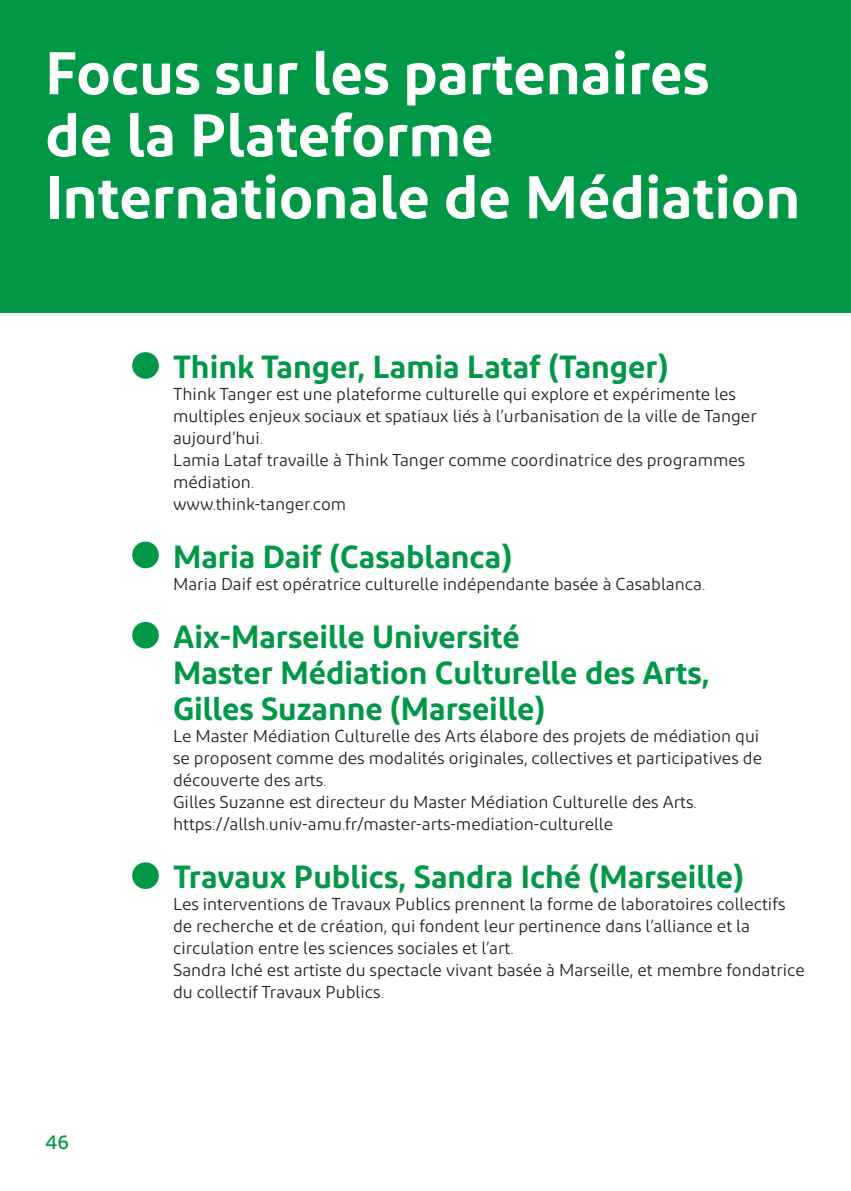
<style>
.page{position:relative;width:851px;height:1191px;background:#fff}
.page>*{position:absolute;margin:0;border:0;box-sizing:border-box;transform-origin:0 0}
.t1{font:600 60px/62px "Diodrum Arabic";color:#fff}
.t2{font:600 32px "Diodrum Arabic";color:#009847}
.t3{font:500 20px "Diodrum Arabic";color:#009847}
.t4{font:17.2px/22px "Diodrum Arabic";color:#231f20}
</style>
<div class="page">
<div style="left:0;top:0;width:850px;height:312px;background:#009847"></div>
<div style="left:132px;top:352px;width:27px;height:27px;background:#009847;border-radius:50%"></div>
<div style="left:132px;top:541px;width:27px;height:27px;background:#009847;border-radius:50%"></div>
<div style="left:132px;top:622px;width:27px;height:26px;background:#009847;border-radius:50%"></div>
<div style="left:132px;top:862px;width:27px;height:27px;background:#009847;border-radius:50%"></div>
<p class="t1" style="left:45px;top:43px;width:756px">Focus sur les partenaires<br>de la Plateforme<br>Internationale de Médiation</p>
<p class="t3" style="left:45px;top:1130px;width:25px">46</p>
<p class="t2" style="left:173px;top:348px;width:497px">Think Tanger, Lamia Lataf (Tanger)</p>
<p class="t4" style="left:173px;top:383px;width:585px">Think Tanger est une plateforme culturelle qui explore et expérimente les multiples enjeux sociaux et spatiaux liés à l’urbanisation de la ville de Tanger aujourd’hui.</p>
<p class="t4" style="left:173px;top:449px;width:573px">Lamia Lataf travaille à Think Tanger comme coordinatrice des programmes médiation.</p>
<p class="t4" style="left:173px;top:493px;width:174px">www.think-tanger.com</p>
<p class="t2" style="left:173px;top:538px;width:340px">Maria Daif (Casablanca)</p>
<p class="t4" style="left:173px;top:573px;width:534px">Maria Daif est opératrice culturelle indépendante basée à Casablanca.</p>
<p class="t2" style="left:173px;top:618px;width:348px">Aix-Marseille Université</p>
<p class="t2" style="left:173px;top:654px;width:538px">Master Médiation Culturelle des Arts,</p>
<p class="t2" style="left:173px;top:690px;width:373px">Gilles Suzanne (Marseille)</p>
<p class="t4" style="left:173px;top:725px;width:590px">Le Master Médiation Culturelle des Arts élabore des projets de médiation qui se proposent comme des modalités originales, collectives et participatives de découverte des arts.</p>
<p class="t4" style="left:173px;top:791px;width:525px">Gilles Suzanne est directeur du Master Médiation Culturelle des Arts.</p>
<p class="t4" style="left:173px;top:813px;width:441px">https://allsh.univ-amu.fr/master-arts-mediation-culturelle</p>
<p class="t2" style="left:173px;top:858px;width:572px">Travaux Publics, Sandra Iché (Marseille)</p>
<p class="t4" style="left:173px;top:893px;width:614px">Les interventions de Travaux Publics prennent la forme de laboratoires collectifs de recherche et de création, qui fondent leur pertinence dans l’alliance et la circulation entre les sciences sociales et l’art.</p>
<p class="t4" style="left:173px;top:959px;width:633px">Sandra Iché est artiste du spectacle vivant basée à Marseille, et membre fondatrice du collectif Travaux Publics.</p>
</div>
